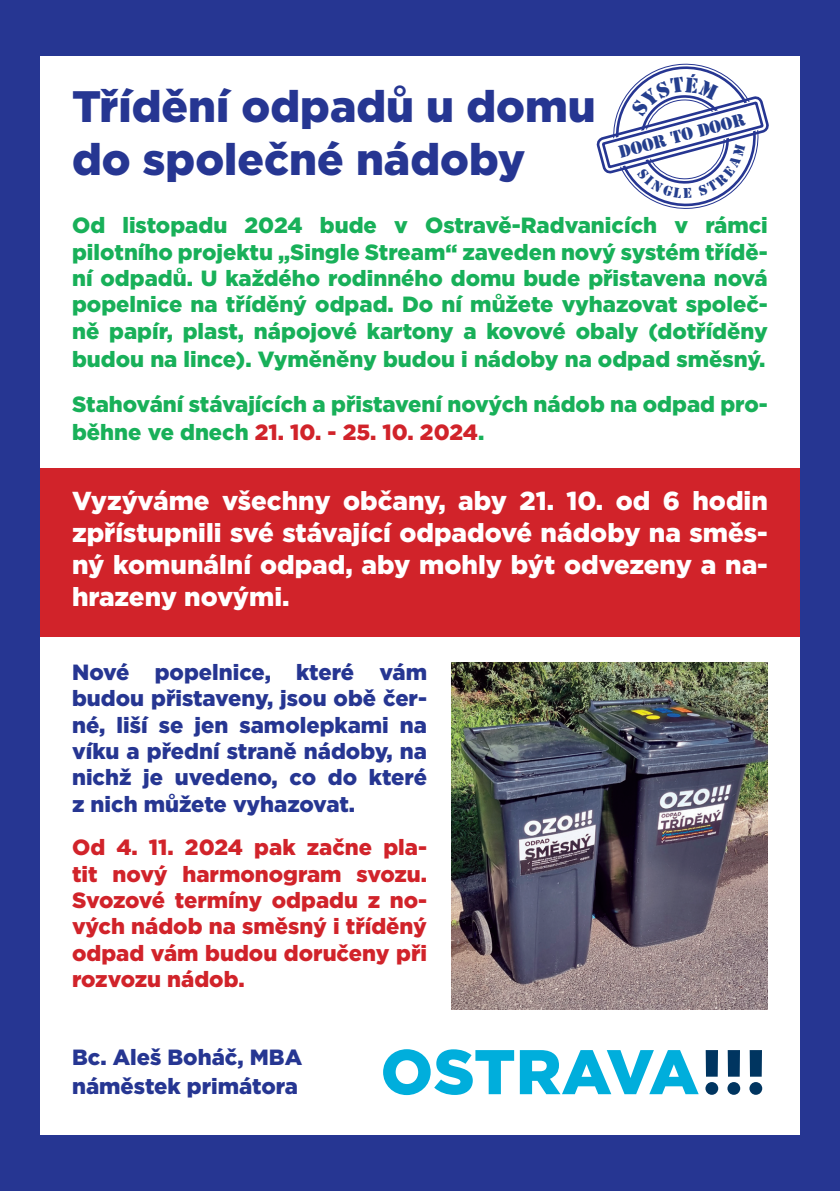
<style>
.page{position:relative;width:840px;height:1191px;background:#fff}
.page>*{position:absolute;margin:0;border:0;box-sizing:border-box;transform-origin:0 0}
.t1{font:900 44px/52.8px "Gotham";color:#263692}
.t2{font:900 26px/32px "Gotham";color:#fff;text-align:justify}
.t3{font:900 22px/26.8px "Gotham";color:#18b059;text-align:justify}
.t4{font:900 22px/26.4px "Gotham";color:#263692;text-align:justify}
.t5{font:900 22px/26.4px "Gotham";color:#d1232a;text-align:justify}
.t6{font:16.4px "Stencil Std";color:#253f8e}
.s1{color:#d1232a}
</style>
<div class="page">
<div style="left:0;top:468px;width:839px;height:168px;background:#d1232a"></div>
<div style="left:0;top:0;width:839px;height:55px;background:#263692"></div>
<div style="left:0;top:1135px;width:839px;height:56px;background:#263692"></div>
<div style="left:799px;top:0;width:40px;height:1191px;background:#263692"></div>
<div style="left:0;top:0;width:40px;height:1191px;background:#263692"></div>
<img style="left:451px;top:662px;width:315px;height:347px">
<svg style="left:383px;top:1049px;width:315px;height:46px"></svg>
<div style="left:705px;top:1082px;width:12px;height:12px;background:#003560;border-radius:50%"></div>
<div style="left:727px;top:1082px;width:12px;height:12px;background:#003560;border-radius:50%"></div>
<div style="left:705px;top:1050px;width:12px;height:26px;background:#003560"></div>
<div style="left:727px;top:1050px;width:12px;height:26px;background:#003560"></div>
<div style="left:749px;top:1050px;width:12px;height:26px;background:#003560"></div>
<div style="left:749px;top:1082px;width:12px;height:12px;background:#003560;border-radius:50%"></div>
<svg style="left:596px;top:63px;width:172px;height:146px"></svg>
<p class="t1" style="left:72px;top:79px;width:525px">Třídění odpadů u domu do společné nádoby</p>
<p class="t3" style="left:72px;top:212px;width:697px">Od listopadu 2024 bude v Ostravě-Radvanicích v rámci pilotního projektu „Single Stream“ zaveden nový systém třídě&shy;ní odpadů. U každého rodinného domu bude přistavena nová popelnice na tříděný odpad. Do ní můžete vyhazovat společ&shy;ně papír, plast, nápojové kartony a kovové obaly (dotříděny budou na lince). Vyměněny budou i nádoby na odpad směsný.</p>
<p class="t3" style="left:72px;top:390px;width:697px;line-height:28px">Stahování stávajících a přistavení nových nádob na odpad pro&shy;běhne ve dnech <span class="s1">21. 10. - 25. 10. 2024</span>.</p>
<p class="t6" style="left:616px;top:142px;width:131px;rotate:-15deg">DOOR TO DOOR</p>
<p class="t2" style="left:72px;top:484px;width:697px">Vyzýváme všechny občany, aby 21. 10. od 6 hodin zpřístupnili své stávající odpadové nádoby na směs&shy;ný komunální odpad, aby mohly být odvezeny a na&shy;hrazeny novými.</p>
<p class="t4" style="left:72px;top:658px;width:356px">Nové popelnice, které vám budou přistaveny, jsou obě čer&shy;né, liší se jen samolepkami na víku a přední straně nádoby, na nichž je uvedeno, co do které z nich můžete vyhazovat.</p>
<p class="t5" style="left:72px;top:834px;width:356px">Od 4. 11. 2024 pak začne pla&shy;tit nový harmonogram svozu.<br>Svozové termíny odpadu z no&shy;vých nádob na směsný i tříděný odpad vám budou doručeny při rozvozu nádob.</p>
<p class="t4" style="left:72px;top:1044px;width:231px">Bc. Aleš Boháč, MBA</p>
<p class="t4" style="left:72px;top:1073px;width:227px">náměstek primátora</p>
</div>
